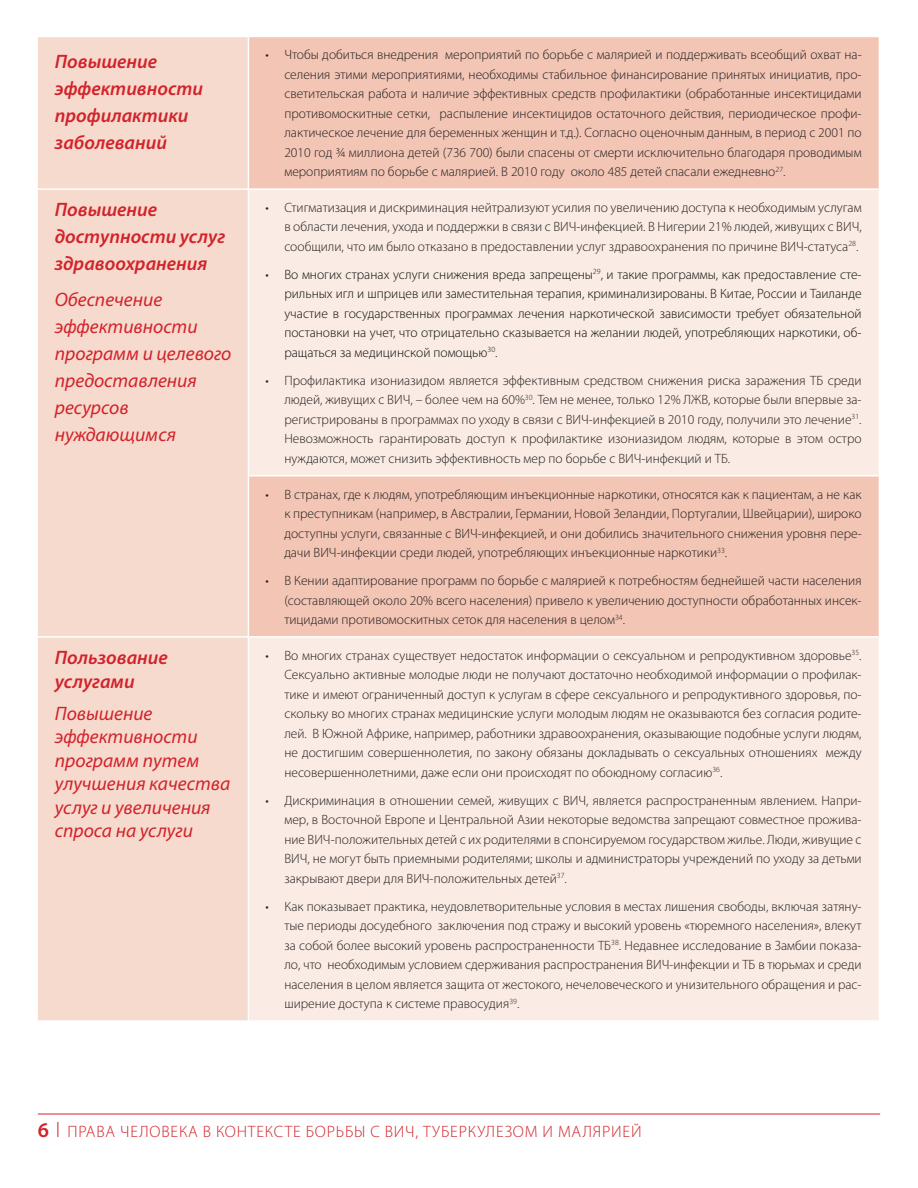
<style>
.page{position:relative;width:918px;height:1188px;background:#fff}
.page>*{position:absolute;margin:0;border:0;box-sizing:border-box;transform-origin:0 0}
.t1{font:italic 19.5px/27px "Myriad Pro";color:#d1232a}
.t2{font:italic 600 19.5px/27px "Myriad Pro";color:#d1232a}
.t3{font:300 16.5px "Myriad Pro";letter-spacing:.05em;color:#d1232a}
.t4{font:300 13.5px/19.5px "Myriad Pro";color:#231f20;text-align:justify}
.t5{font:300 13.5px/19.5px "Myriad Pro";color:#0d0e0c;text-align:justify}
.s1{color:#231f20}
.s2{font-weight:600;font-size:21px}
.s3{font-size:21px}
</style>
<div class="page">
<hr style="left:38px;top:1114px;width:842px;height:1px;background:#d1232a">
<div style="left:38px;top:37px;width:210px;height:983px;background:#f7dace"></div>
<div style="left:249px;top:37px;width:630px;height:151px;background:#f2c5b4"></div>
<svg style="left:249px;top:190px;width:630px;height:830px;background:#f8e3da"></svg>
<hr style="left:38px;top:188px;width:841px;height:2px;background:#fff">
<hr style="left:248px;top:475px;width:631px;height:1px;background:#fff">
<hr style="left:38px;top:636px;width:210px;height:2px;background:#fff">
<hr style="left:248px;top:636px;width:631px;height:2px;background:#fff">
<h1 class="t2" style="left:55px;top:50px;width:150px">Повышение эффективности профилактики заболеваний</h1>
<p class="t4" style="left:284px;top:46px;width:579px;text-indent:-19px">• Чтобы добиться внедрения мероприятий по борьбе с малярией и поддерживать всеобщий охват на&shy;селения этими мероприятиями, необходимы стабильное финансирование принятых инициатив, про&shy;светительская работа и наличие эффективных средств профилактики (обработанные инсектицидами противомоскитные сетки, распыление инсектицидов остаточного действия, периодическое профи&shy;лактическое лечение для беременных женщин и т.д.). Согласно оценочным данным, в период с 2001 по 2010 год ¾ миллиона детей (736 700) были спасены от смерти исключительно благодаря проводимым мероприятиям по борьбе с малярией. В 2010 году около 485 детей спасали ежедневно<sup>27</sup>.</p>
<h1 class="t2" style="left:55px;top:198px;width:172px">Повышение доступности услуг здравоохранения</h1>
<h1 class="t1" style="left:55px;top:288px;width:178px">Обеспечение эффективности программ и целевого предоставления ресурсов нуждающимся</h1>
<p class="t4" style="left:284px;top:199px;width:579px;text-indent:-19px">• Стигматизация и дискриминация нейтрализуют усилия по увеличению доступа к необходимым услугам в области лечения, ухода и поддержки в связи с ВИЧ-инфекцией. В Нигерии 21% людей, живущих с ВИЧ, сообщили, что им было отказано в предоставлении услуг здравоохранения по причине ВИЧ-статуса<sup>28</sup>.</p>
<p class="t5" style="left:284px;top:266px;width:579px;text-indent:-19px"><span class="s1">•</span> Во многих странах услуги снижения вреда запрещены<sup>29</sup>, и такие программы, как предоставление сте&shy;рильных игл и шприцев или заместительная терапия, криминализированы. В Китае, России и Таиланде участие в государственных программах лечения наркотической зависимости требует обязательной постановки на учет, что отрицательно сказывается на желании людей, употребляющих наркотики, об&shy;ращаться за медицинской помощью<sup>30</sup>.</p>
<p class="t4" style="left:284px;top:372px;width:579px;text-indent:-19px">• Профилактика изониазидом является эффективным средством снижения риска заражения ТБ среди людей, живущих с ВИЧ, – более чем на 60%<sup>30</sup>. Тем не менее, только 12% ЛЖВ, которые были впервые за&shy;регистрированы в программах по уходу в связи с ВИЧ-инфекцией в 2010 году, получили это лечение<sup>31</sup>.<br>Невозможность гарантировать доступ к профилактике изониазидом людям, которые в этом остро нуждаются, может снизить эффективность мер по борьбе с ВИЧ-инфекций и ТБ.</p>
<p class="t4" style="left:284px;top:485px;width:579px;text-indent:-19px">• В странах, где к людям, употребляющим инъекционные наркотики, относятся как к пациентам, а не как к преступникам (например, в Австралии, Германии, Новой Зеландии, Португалии, Швейцарии), широко доступны услуги, связанные с ВИЧ-инфекцией, и они добились значительного снижения уровня пере&shy;дачи ВИЧ-инфекции среди людей, употребляющих инъекционные наркотики<sup>33</sup>.</p>
<p class="t4" style="left:284px;top:572px;width:579px;text-indent:-19px">• В Кении адаптирование программ по борьбе с малярией к потребностям беднейшей части населения (составляющей около 20% всего населения) привело к увеличению доступности обработанных инсек&shy;тицидами противомоскитных сеток для населения в целом<sup>34</sup>.</p>
<h1 class="t2" style="left:55px;top:648px;width:115px;line-height:23.4px">Пользование услугами</h1>
<h1 class="t1" style="left:55px;top:703px;width:177px;line-height:23.4px">Повышение эффективности программ путем улучшения качества услуг и увеличения спроса на услуги</h1>
<p class="t4" style="left:284px;top:647px;width:579px;text-indent:-19px">• Во многих странах существует недостаток информации о сексуальном и репродуктивном здоровье<sup>35</sup>.<br>Сексуально активные молодые люди не получают достаточно необходимой информации о профилак&shy;тике и имеют ограниченный доступ к услугам в сфере сексуального и репродуктивного здоровья, по&shy;скольку во многих странах медицинские услуги молодым людям не оказываются без согласия родите&shy;лей. В Южной Африке, например, работники здравоохранения, оказывающие подобные услуги людям, не достигшим совершеннолетия, по закону обязаны докладывать о сексуальных отношениях между несовершеннолетними, даже если они происходят по обоюдному согласию<sup>36</sup>.</p>
<p class="t4" style="left:284px;top:792px;width:579px;text-indent:-19px">• Дискриминация в отношении семей, живущих с ВИЧ, является распространенным явлением. Напри&shy;мер, в Восточной Европе и Центральной Азии некоторые ведомства запрещают совместное прожива&shy;ние ВИЧ-положительных детей с их родителями в спонсируемом государством жилье. Люди, живущие с ВИЧ, не могут быть приемными родителями; школы и администраторы учреждений по уходу за детьми закрывают двери для ВИЧ-положительных детей<sup>37</sup>.</p>
<p class="t4" style="left:284px;top:898px;width:579px;text-indent:-19px">• Как показывает практика, неудовлетворительные условия в местах лишения свободы, включая затяну&shy;тые периоды досудебного заключения под стражу и высокий уровень «тюремного населения», влекут за собой более высокий уровень распространенности ТБ<sup>38</sup>. Недавнее исследование в Замбии показа&shy;ло, что необходимым условием сдерживания распространения ВИЧ-инфекции и ТБ в тюрьмах и среди населения в целом является защита от жестокого, нечеловеческого и унизительного обращения и рас&shy;ширение доступа к системе правосудия<sup>39</sup>.</p>
<p class="t3" style="left:38px;top:1126px;width:605px"><span class="s2">6</span> <span class="s3">l</span> ПРАВА ЧЕЛОВЕКА В КОНТЕКСТЕ БОРЬБЫ С ВИЧ, ТУБЕРКУЛЕЗОМ И МАЛЯРИЕЙ</p>
</div>
